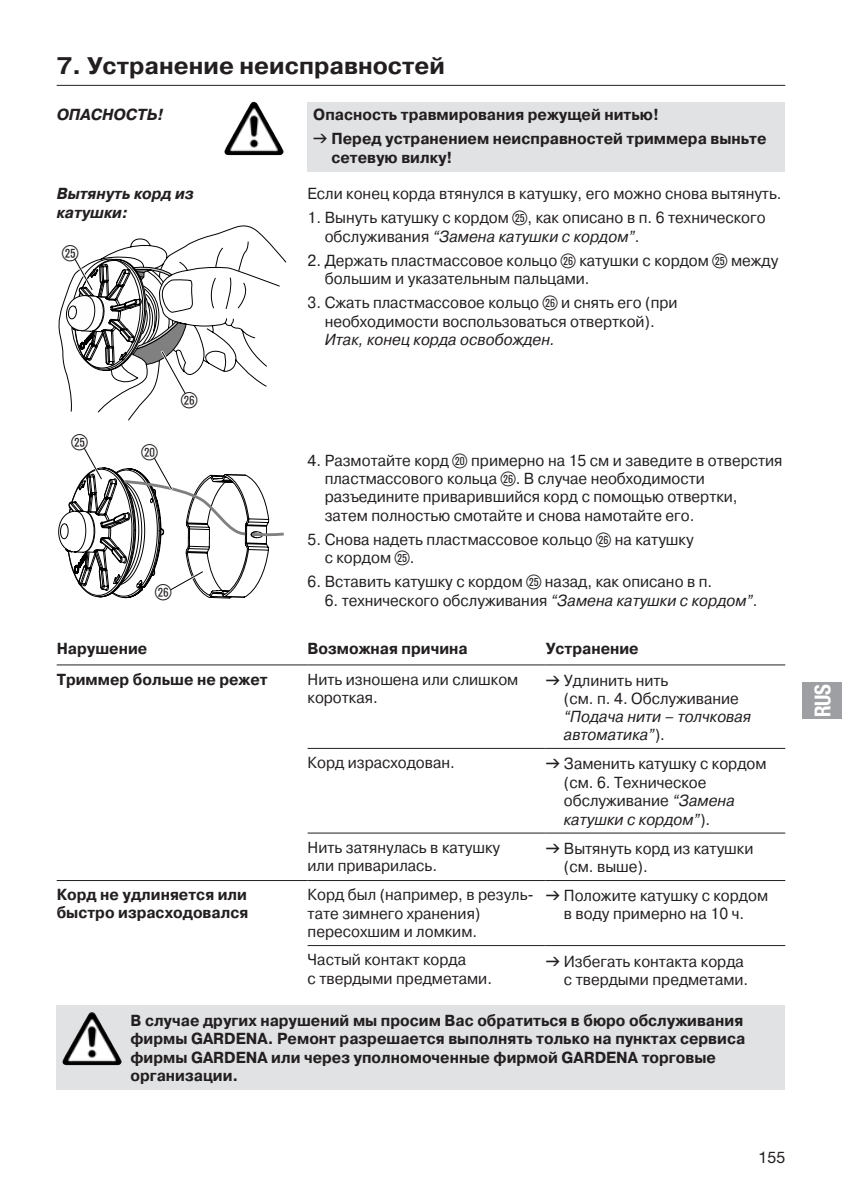
<style>
.page{position:relative;width:842px;height:1191px;background:#fff}
.page>*{position:absolute;margin:0;border:0;box-sizing:border-box;transform-origin:0 0}
.t1{font:24px "GARDENA Pro CYR Bold";color:#231f20}
.t2{font:22px "Ziffernim Kreisund Quadrat BQ";color:#231f20}
.t3{font:22px "GARDENA Pro Bo Cond";color:#fff;scale:.95 1}
.t4{font:16px/18.4px "GARDENA Pro CYR Regular";color:#231f20;scale:.95 1}
.t5{font:16px/18.4px "GARDENA Pro CYR Bold";color:#231f20;scale:.95 1}
.t6{font:16px/18px "GARDENA Pro CYR Reg Ita";color:#231f20;scale:.95 1}
.t7{font:16px/18.4px "GARDENA Pro CYR Bo Ita";color:#231f20;scale:.95 1}
.t8{font:16px "GARDENA Pro CYR Bo Ita";color:#231f20}
.t9{font:16px "GARDENA Pro";color:#231f20}
.s1{font-family:"Formdruck"}
.s2{font-family:"Ziffernim Kreisund Quadrat BQ";font-size:20px}
.s3{font-family:"GARDENA Pro CYR Regular"}
.s4{font-family:"GARDENA Pro CYR Reg Ita"}
</style>
<div class="page">
<div style="left:308px;top:102px;width:477px;height:69px;background:#e1e2e4"></div>
<hr style="left:57px;top:85px;width:728px;height:1px;background:#231f20">
<img style="left:227px;top:102px;width:26px;height:44px">
<svg style="left:58px;top:225px;width:229px;height:374px"></svg>
<hr style="left:308px;top:832px;width:238px;height:1px;background:#231f20">
<hr style="left:546px;top:832px;width:239px;height:1px;background:#231f20">
<hr style="left:308px;top:664px;width:238px;height:1px;background:#231f20">
<hr style="left:546px;top:664px;width:239px;height:1px;background:#231f20">
<hr style="left:308px;top:748px;width:238px;height:1px;background:#231f20">
<hr style="left:546px;top:748px;width:239px;height:1px;background:#231f20">
<hr style="left:57px;top:664px;width:251px;height:1px;background:#231f20">
<hr style="left:57px;top:880px;width:251px;height:1px;background:#231f20">
<hr style="left:308px;top:880px;width:238px;height:1px;background:#231f20">
<hr style="left:546px;top:880px;width:239px;height:1px;background:#231f20">
<hr style="left:308px;top:945px;width:238px;height:1px;background:#231f20">
<hr style="left:546px;top:945px;width:239px;height:1px;background:#231f20">
<div style="left:57px;top:1004px;width:728px;height:85px;background:#e1e2e4"></div>
<img style="left:63px;top:1012px;width:28px;height:47px">
<div style="left:802px;top:682px;width:40px;height:36px;background:#9d9fa2"></div>
<h1 class="t1" style="left:57px;top:52px;width:390px">7. Устранение неисправностей</h1>
<p class="t8" style="left:57px;top:106px;width:108px">ОПАСНОСТЬ!</p>
<p class="t5" style="left:313px;top:103px;width:479px;line-height:24px">Опасность травмирования режущей нитью!<br><span class="s1">v</span> Перед устранением неисправностей триммера выньте</p>
<p class="t5" style="left:331px;top:148px;width:129px">сетевую вилку!</p>
<p class="t7" style="left:57px;top:185px;width:146px">Вытянуть корд из катушки:</p>
<p class="t4" style="left:308px;top:185px;width:500px">Eсли конец корда втянулся в катушку, его можно снова вытянуть.</p>
<p class="t4" style="left:308px;top:209px;width:484px">1. Вынуть катушку с кордом <span class="s2">g</span>, как описано в п. 6 технического</p>
<p class="t6" style="left:325px;top:227px;width:333px"><span class="s3">обслуживания</span> “Замена катушки с кордом”<span class="s3">.</span></p>
<p class="t4" style="left:325px;top:251px;width:479px;text-indent:-17px">2. Держать пластмассовое кольцо <span class="s2">h</span> катушки с кордом <span class="s2">g</span> между большим и указательным пальцами.</p>
<p class="t4" style="left:308px;top:294px;width:391px;text-align:center">3. Сжать пластмассовое кольцо <span class="s2">h</span> и снять его (при необходимости воспользоваться отверткой).</p>
<p class="t6" style="left:325px;top:331px;width:244px">Итак, конец корда освобожден.</p>
<h2 class="t2" style="left:62px;top:240px;width:18px">g</h2>
<h2 class="t2" style="left:71px;top:429px;width:18px">g</h2>
<h2 class="t2" style="left:141px;top:439px;width:18px">p</h2>
<h2 class="t2" style="left:181px;top:387px;width:18px">h</h2>
<h2 class="t2" style="left:155px;top:579px;width:18px">h</h2>
<p class="t4" style="left:325px;top:451px;width:483px;text-indent:-17px">4. Размотайте корд <span class="s2">p</span> примерно на 15 см и заведите в отверстия пластмассового кольца <span class="s2">h</span>. В случае необходимости разъедините приварившийся корд с помощью отвертки, затем полностью смотайте и снова намотайте его.</p>
<p class="t4" style="left:325px;top:530px;width:390px;text-indent:-17px">5. Снова надеть пластмассовое кольцо <span class="s2">h</span> на катушку с кордом <span class="s2">g</span>.</p>
<p class="t4" style="left:308px;top:573px;width:428px">6. Вставить катушку с кордом <span class="s2">g</span> назад, как описано в п.</p>
<p class="t4" style="left:325px;top:591px;width:457px">6. технического обслуживания <span class="s4">“Замена катушки с кордом”</span>.</p>
<p class="t5" style="left:57px;top:639px;width:97px">Нарушение</p>
<p class="t5" style="left:308px;top:639px;width:170px">Возможная причина</p>
<p class="t5" style="left:546px;top:639px;width:99px">Устранениe</p>
<p class="t5" style="left:57px;top:670px;width:224px">Триммер больше не режет</p>
<p class="t4" style="left:308px;top:670px;width:223px">Нить изношена или слишком короткая.</p>
<p class="t4" style="left:564px;top:671px;width:186px;text-indent:-18px"><span class="s1">v</span> Удлинить нить<br>(см. п. 4. Обслуживание</p>
<p class="t6" style="left:564px;top:707px;width:198px">“Подача нити – толчковая автоматика”<span class="s3">).</span></p>
<p class="t4" style="left:308px;top:753px;width:157px">Корд израсходован.</p>
<p class="t4" style="left:564px;top:754px;width:215px;text-indent:-18px"><span class="s1">v</span> Заменить катушку с кордом (см. 6. Техническое обслуживание <span class="s4">“Замена</span></p>
<p class="t6" style="left:564px;top:810px;width:156px">катушки с кордом”<span class="s3">).</span></p>
<p class="t4" style="left:308px;top:838px;width:204px">Нить затянулась в катушку или приварилась.</p>
<p class="t4" style="left:564px;top:839px;width:201px;text-indent:-18px"><span class="s1">v</span> Вытянуть корд из катушки (см. выше).</p>
<p class="t5" style="left:57px;top:886px;width:203px">Корд не удлиняется или быстро израсходовался</p>
<p class="t4" style="left:308px;top:885px;width:240px">Корд был (например, в резуль&shy;тате зимнего хранения) пересохшим и ломким.</p>
<p class="t4" style="left:546px;top:887px;width:236px;text-align:center"><span class="s1">v</span> Положите катушку с кордом в воду примерно на 10 ч.</p>
<p class="t4" style="left:308px;top:950px;width:196px">Частый контакт корда<br>с твердыми предметами.</p>
<p class="t4" style="left:546px;top:952px;width:215px;text-align:right"><span class="s1">v</span> Избегать контакта корда с твердыми предметами.</p>
<p class="t5" style="left:130px;top:1011px;width:649px">B случае других нарушений мы просим Вас обратиться в бюро обслуживания фирмы GARDENA. Ремонт разрешается выполнять только на пунктах сервиса фирмы GARDENA или через уполномоченные фирмой GARDENA торговые организации.</p>
<p class="t9" style="left:759px;top:1147px;width:28px">155</p>
<h2 class="t3" style="left:809px;top:717px;width:37px;rotate:-90deg">RUS</h2>
</div>
